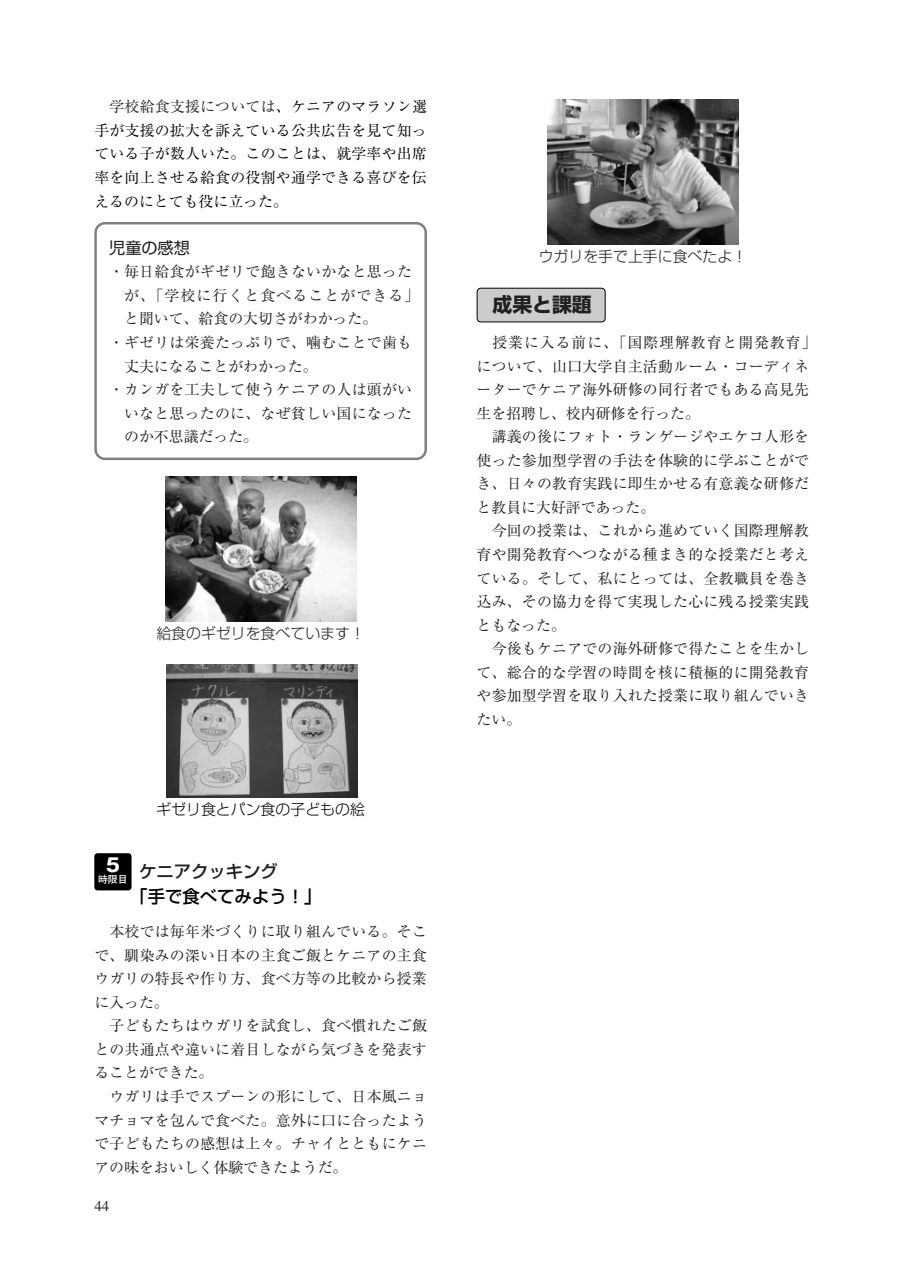
<style>
.page{position:relative;width:902px;height:1274px;background:#fff}
.page>*{position:absolute;margin:0;border:0;box-sizing:border-box;transform-origin:0 0}
.t1{font:700 19.78px "Shin Go";color:#231f20}
.t2{font:700 18.55px "Gothic MB101";color:#fff}
.t3{font:500 17.32px "Shin Go";color:#000}
.t4{font:500 17.32px "Shin Go";color:#231f20}
.t5{font:16.1px "Shin Go";color:#231f20}
.t6{font:14.88px/23.6px "Ryumin";letter-spacing:.015em;color:#231f20;text-align:justify}
.t7{font:14.88px/23.6px "Ryumin";letter-spacing:.015em;color:#000;text-align:justify}
.t8{font:300 14.88px "Shin Go";color:#231f20}
.t9{font:14.88px "Ryumin";letter-spacing:.075em;color:#231f20}
.t10{font:300 14.88px "Shin Go";color:#000}
.t11{font:14.88px "Times";color:#231f20}
.t12{font:700 9.97px "Futo Go B101";color:#fff}
.s1{color:#231f20}
</style>
<div class="page">
<div style="left:94px;top:222px;width:333px;height:238px;border:2px solid #808080;border-radius:9px"></div>
<img style="left:165px;top:476px;width:191px;height:145px">
<img style="left:166px;top:665px;width:191px;height:132px">
<div style="left:94px;top:853px;width:37px;height:37px;background:#000;border-radius:3px"></div>
<img style="left:547px;top:99px;width:191px;height:145px">
<div style="left:477px;top:288px;width:128px;height:34px;background:#ccc;border-radius:4px"></div>
<div style="left:476px;top:288px;width:129px;height:34px;border:1px solid #000;border-radius:4px"></div>
<p class="t7" style="left:94px;top:97px;width:334px;text-indent:15px"><span class="s1">学校給食支援については</span>、ケニアのマラソン選手が支援の拡大を訴えている公共広告を見て知っている子が数人いた。このことは、就学率や出席率を向上させる給食の役割や通学できる喜びを伝えるのにとても役に立った。</p>
<p class="t5" style="left:109px;top:242px;width:82px">児童の感想</p>
<p class="t6" style="left:109px;top:262px;width:304px">・毎日給食がギゼリで飽きないかなと思った</p>
<p class="t9" style="left:124px;top:290px;width:297px">が、「学校に行くと食べることができる」</p>
<p class="t6" style="left:124px;top:309px;width:254px">と聞いて、給食の大切さがわかった。</p>
<p class="t6" style="left:109px;top:333px;width:304px">・ギゼリは栄養たっぷりで、噛むことで歯も</p>
<p class="t6" style="left:124px;top:356px;width:195px">丈夫になることがわかった。</p>
<p class="t6" style="left:109px;top:380px;width:304px">・カンガを工夫して使うケニアの人は頭がい</p>
<p class="t6" style="left:124px;top:403px;width:289px">いなと思ったのに、なぜ貧しい国になった</p>
<p class="t6" style="left:124px;top:427px;width:135px">のか不思議だった。</p>
<p class="t8" style="left:156px;top:628px;width:210px">給食のギゼリを食べています！</p>
<p class="t10" style="left:156px;top:804px;width:210px">ギゼリ食とパン食の子どもの絵</p>
<p class="t2" style="left:106px;top:858px;width:16px">5</p>
<p class="t12" style="left:98px;top:876px;width:31px">時限目</p>
<p class="t4" style="left:139px;top:865px;width:140px">ケニアクッキング</p>
<p class="t3" style="left:130px;top:890px;width:192px">「手で食べてみよう！」</p>
<p class="t6" style="left:94px;top:922px;width:334px;text-indent:15px">本校では毎年米づくりに取り組んでいる。そこで、馴染みの深い日本の主食ご飯とケニアの主食ウガリの特長や作り方、食べ方等の比較から授業に入った。</p>
<p class="t6" style="left:94px;top:1016px;width:334px;text-indent:15px">子どもたちはウガリを試食し、食べ慣れたご飯との共通点や違いに着目しながら気づきを発表することができた。</p>
<p class="t6" style="left:94px;top:1087px;width:334px;text-indent:15px">ウガリは手でスプーンの形にして、日本風ニョマチョマを包んで食べた。意外に口に合ったようで子どもたちの感想は上々。チャイとともにケニアの味をおいしく体験できたようだ。</p>
<p class="t11" style="left:94px;top:1200px;width:16px">44</p>
<p class="t8" style="left:538px;top:251px;width:210px">ウガリを手で上手に食べたよ！</p>
<h1 class="t1" style="left:492px;top:298px;width:101px">成果と課題</h1>
<p class="t6" style="left:476px;top:333px;width:341px;text-align:left;text-indent:16px">授業に入る前に、「国際理解教育と開発教育」について、山口大学自主活動ルーム・コーディネーターでケニア海外研修の同行者でもある高見先生を招聘し、校内研修を行った。</p>
<p class="t6" style="left:476px;top:427px;width:334px;text-indent:15px">講義の後にフォト・ランゲージやエケコ人形を使った参加型学習の手法を体験的に学ぶことができ、日々の教育実践に即生かせる有意義な研修だと教員に大好評であった。</p>
<p class="t6" style="left:476px;top:521px;width:334px;text-indent:15px">今回の授業は、これから進めていく国際理解教育や開発教育へつながる種まき的な授業だと考えている。そして、私にとっては、全教職員を巻き込み、その協力を得て実現した心に残る授業実践ともなった。</p>
<p class="t6" style="left:476px;top:639px;width:334px;text-indent:15px">今後もケニアでの海外研修で得たことを生かして、総合的な学習の時間を核に積極的に開発教育や参加型学習を取り入れた授業に取り組んでいきたい。</p>
</div>
